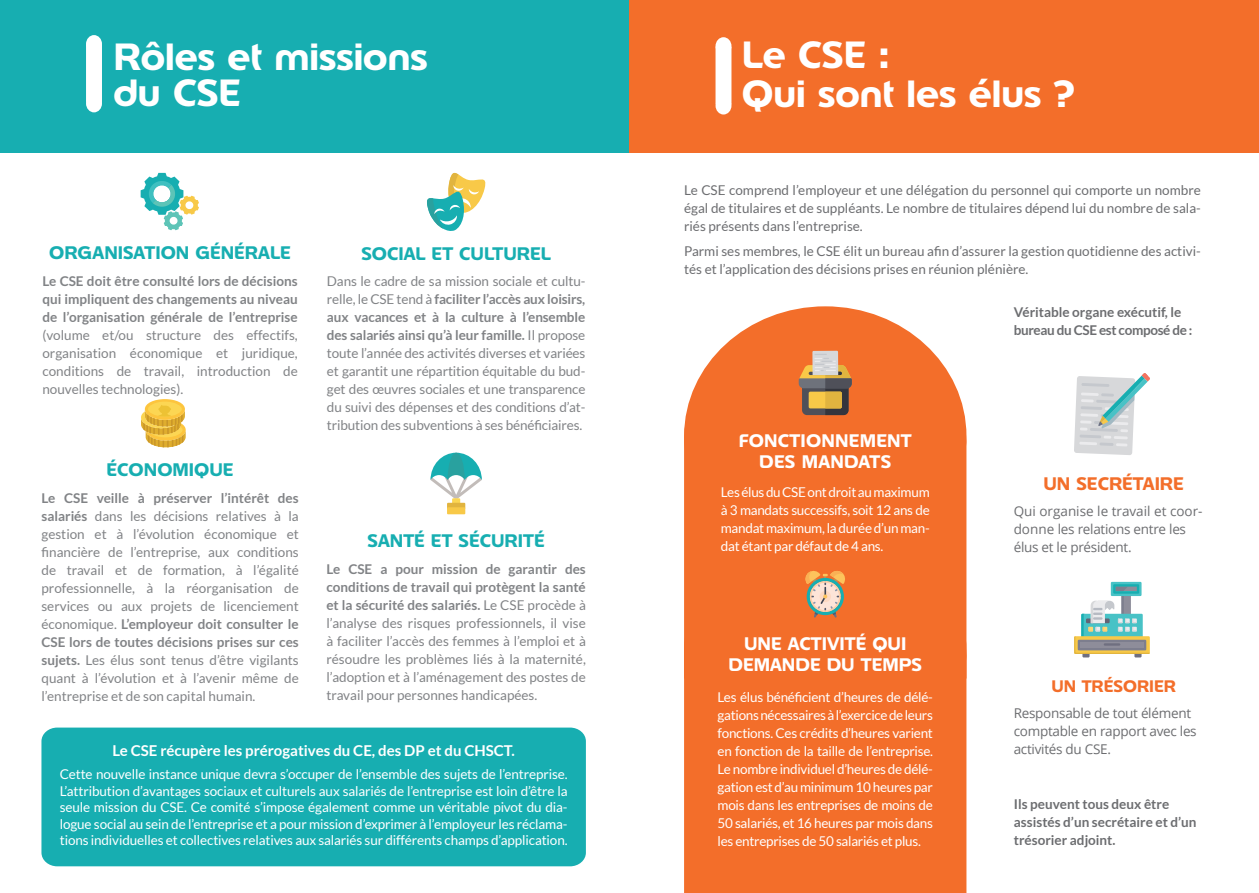
<style>
.page{position:relative;width:1259px;height:893px;background:#fff}
.page>*{position:absolute;margin:0;border:0;box-sizing:border-box;transform-origin:0 0}
.t1{font:700 37.5px/39px "Edenred";color:#fff}
.t2{font:700 18px "Edenred";color:#17aeb1}
.t3{font:700 18px/21.6px "Edenred";color:#fff;text-align:center}
.t4{font:700 18px "Edenred";color:#f36e2a}
.t5{font:700 16.5px "Edenred";color:#f36e2a}
.t6{font:700 15px "Lato";color:#fff}
.t7{font:13.5px/18px "Lato";color:#818386;text-align:justify}
.t8{font:13.5px/18px "Lato";letter-spacing:-.02em;color:#fff;text-align:justify}
.t9{font:13.5px/18px "Lato";color:#6c6d70;text-align:justify}
.t10{font:13.5px/18px "Open Sans";letter-spacing:-.02em;color:#6c6d70}
.t11{font:700 13.5px/18px "Lato";color:#818386;text-align:justify}
.t12{font:700 13.5px/18px "Lato";color:#6c6d70}
.t13{font:700 13.5px/18px "Lato";letter-spacing:-.025em;color:#6c6d70}
.s1{font-weight:700}
</style>
<div class="page">
<svg style="left:684px;top:343px;width:282px;height:215px;fill:#f36e2a"></svg>
<div style="left:684px;top:306px;width:282px;height:260px;background:#f36e2a;border-radius:50%"></div>
<div style="left:684px;top:558px;width:282px;height:335px;background:#f36e2a"></div>
<div style="left:684px;top:521px;width:282px;height:259px;background:#f36e2a;border-radius:50%"></div>
<svg style="left:141px;top:173px;width:58px;height:57px"></svg>
<svg style="left:427px;top:172px;width:59px;height:59px"></svg>
<div style="left:145px;top:399px;width:40px;height:21px;background:#fdc53e;border-radius:50%"></div>
<div style="left:148px;top:402px;width:34px;height:15px;background:#fcd653;border-radius:50%"></div>
<svg style="left:141px;top:405px;width:45px;height:42px"></svg>
<svg style="left:430px;top:453px;width:52px;height:59px"></svg>
<div style="left:447px;top:507px;width:18px;height:7px;background:#f8c948"></div>
<div style="left:1110px;top:582px;width:31px;height:14px;background:#48c2c6"></div>
<svg style="left:1074px;top:584px;width:75px;height:73px"></svg>
<div style="left:1077px;top:640px;width:69px;height:10px;background:#7d7e8e"></div>
<div style="left:1080px;top:642px;width:64px;height:6px;background:#8e8d9a"></div>
<hr style="left:1103px;top:643px;width:17px;height:3px;background:#6f6f80">
<svg style="left:1074px;top:373px;width:76px;height:82px"></svg>
<div style="left:0;top:0;width:629px;height:153px;background:#17aeb1"></div>
<div style="left:629px;top:0;width:630px;height:153px;background:#f36e2a"></div>
<div style="left:41px;top:728px;width:545px;height:138px;background:#17aeb1"></div>
<div style="left:715px;top:42px;width:16px;height:67px;background:#fff;border-radius:6px"></div>
<div style="left:715px;top:37px;width:16px;height:18px;background:#fff;border-radius:50%"></div>
<div style="left:715px;top:97px;width:16px;height:18px;background:#fff;border-radius:50%"></div>
<div style="left:86px;top:40px;width:16px;height:66px;background:#fff;border-radius:6px"></div>
<div style="left:86px;top:35px;width:16px;height:18px;background:#fff;border-radius:50%"></div>
<div style="left:86px;top:95px;width:16px;height:17px;background:#fff;border-radius:50%"></div>
<svg style="left:798px;top:351px;width:54px;height:64px"></svg>
<svg style="left:805px;top:571px;width:40px;height:47px"></svg>
<h1 class="t1" style="left:113px;top:38px;width:316px;line-height:36px">Rôles et missions du CSE</h1>
<h2 class="t2" style="left:49px;top:240px;width:243px">ORGANISATION GÉNÉRALE</h2>
<p class="t11" style="left:42px;top:272px;width:257px">Le CSE doit être consulté lors de décisions qui impliquent des changements au niveau de l’organisation générale de l’entreprise</p>
<p class="t7" style="left:42px;top:326px;width:257px">(volume et/ou structure des effectifs, organisation économique et juridique, conditions de travail, introduction de nouvelles technologies).</p>
<h2 class="t2" style="left:107px;top:457px;width:129px">ÉCONOMIQUE</h2>
<p class="t7" style="left:41px;top:489px;width:259px"><span class="s1">Le CSE veille à préserver l’intérêt des salariés</span> dans les décisions relatives à la gestion et à l’évolution économique et financière de l’entreprise, aux conditions de travail et de formation, à l’égalité professionnelle, à la réorganisation de services ou aux projets de licenciement économique. <span class="s1">L’employeur doit consulter le CSE lors de toutes décisions prises sur ces sujets.</span> Les élus sont tenus d’être vigilants quant à l’évolution et à l’avenir même de l’entreprise et de son capital humain.</p>
<h2 class="t2" style="left:361px;top:241px;width:191px">SOCIAL ET CULTUREL</h2>
<p class="t7" style="left:327px;top:272px;width:260px">Dans le cadre de sa mission sociale et cultu&shy;relle, le CSE tend à <span class="s1">faciliter l’accès aux loisirs, aux vacances et à la culture à l’ensemble des salariés ainsi qu’à leur famille.</span> Il propose toute l’année des activités diverses et variées et garantit une répartition équitable du bud&shy;get des œuvres sociales et une transparence du suivi des dépenses et des conditions d’at&shy;tribution des subventions à ses bénéficiaires.</p>
<h2 class="t2" style="left:367px;top:529px;width:179px">SANTÉ ET SÉCURITÉ</h2>
<p class="t7" style="left:326px;top:560px;width:261px"><span class="s1">Le CSE a pour mission de garantir des conditions de travail qui protègent la santé et la sécurité des salariés.</span> Le CSE procède à l’analyse des risques professionnels, il vise à faciliter l’accès des femmes à l’emploi et à résoudre les problèmes liés à la maternité, l’adoption et à l’aménagement des postes de travail pour personnes handicapées.</p>
<p class="t6" style="left:112px;top:742px;width:404px">Le CSE récupère les prérogatives du CE, des DP et du CHSCT.</p>
<p class="t8" style="left:60px;top:766px;width:509px;line-height:16.5px">Cette nouvelle instance unique devra s’occuper de l’ensemble des sujets de l’entreprise.<br>L’attribution d’avantages sociaux et culturels aux salariés de l’entreprise est loin d’être la seule mission du CSE. Ce comité s’impose également comme un véritable pivot du dia&shy;logue social au sein de l’entreprise et a pour mission d’exprimer à l’employeur les réclama&shy;tions individuelles et collectives relatives aux salariés sur différents champs d’application.</p>
<h1 class="t1" style="left:741px;top:35px;width:334px">Le CSE :<br>Qui sont les élus ?</h1>
<p class="t9" style="left:684px;top:181px;width:518px">Le CSE comprend l’employeur et une délégation du personnel qui comporte un nombre égal de titulaires et de suppléants. Le nombre de titulaires dépend lui du nombre de sala&shy;riés présents dans l’entreprise.</p>
<p class="t9" style="left:684px;top:242px;width:518px">Parmi ses membres, le CSE élit un bureau afin d’assurer la gestion quotidienne des activi&shy;tés et l’application des décisions prises en réunion plénière.</p>
<p class="t13" style="left:1013px;top:303px;width:180px">Véritable organe exécutif, le bureau du CSE est composé de :</p>
<h2 class="t3" style="left:738px;top:429px;width:175px">FONCTIONNEMENT<br>DES MANDATS</h2>
<p class="t8" style="left:721px;top:483px;width:210px">Les élus du CSE ont droit au maximum à 3 mandats successifs, soit 12 ans de mandat maximum, la durée d’un man&shy;dat étant par défaut de 4 ans.</p>
<h2 class="t3" style="left:728px;top:632px;width:195px">UNE ACTIVITÉ QUI<br>DEMANDE DU TEMPS</h2>
<p class="t8" style="left:717px;top:688px;width:217px">Les élus bénéficient d’heures de délé&shy;gations nécessaires à l’exercice de leurs fonctions. Ces crédits d’heures varient en fonction de la taille de l’entreprise.<br>Le nombre individuel d’heures de délé&shy;gation est d’au minimum 10 heures par mois dans les entreprises de moins de 50 salariés, et 16 heures par mois dans les entreprises de 50 salariés et plus.</p>
<h2 class="t4" style="left:1043px;top:471px;width:142px">UN SECRÉTAIRE</h2>
<p class="t10" style="left:1013px;top:501px;width:190px">Qui organise le travail et coor&shy;donne les relations entre les élus et le président.</p>
<p class="t5" style="left:1051px;top:675px;width:126px">UN TRÉSORIER</p>
<p class="t10" style="left:1013px;top:704px;width:184px">Responsable de tout élément comptable en rapport avec les activités du CSE.</p>
<p class="t12" style="left:1014px;top:795px;width:184px">Ils peuvent tous deux être assistés d’un secrétaire et d’un trésorier adjoint.</p>
</div>
